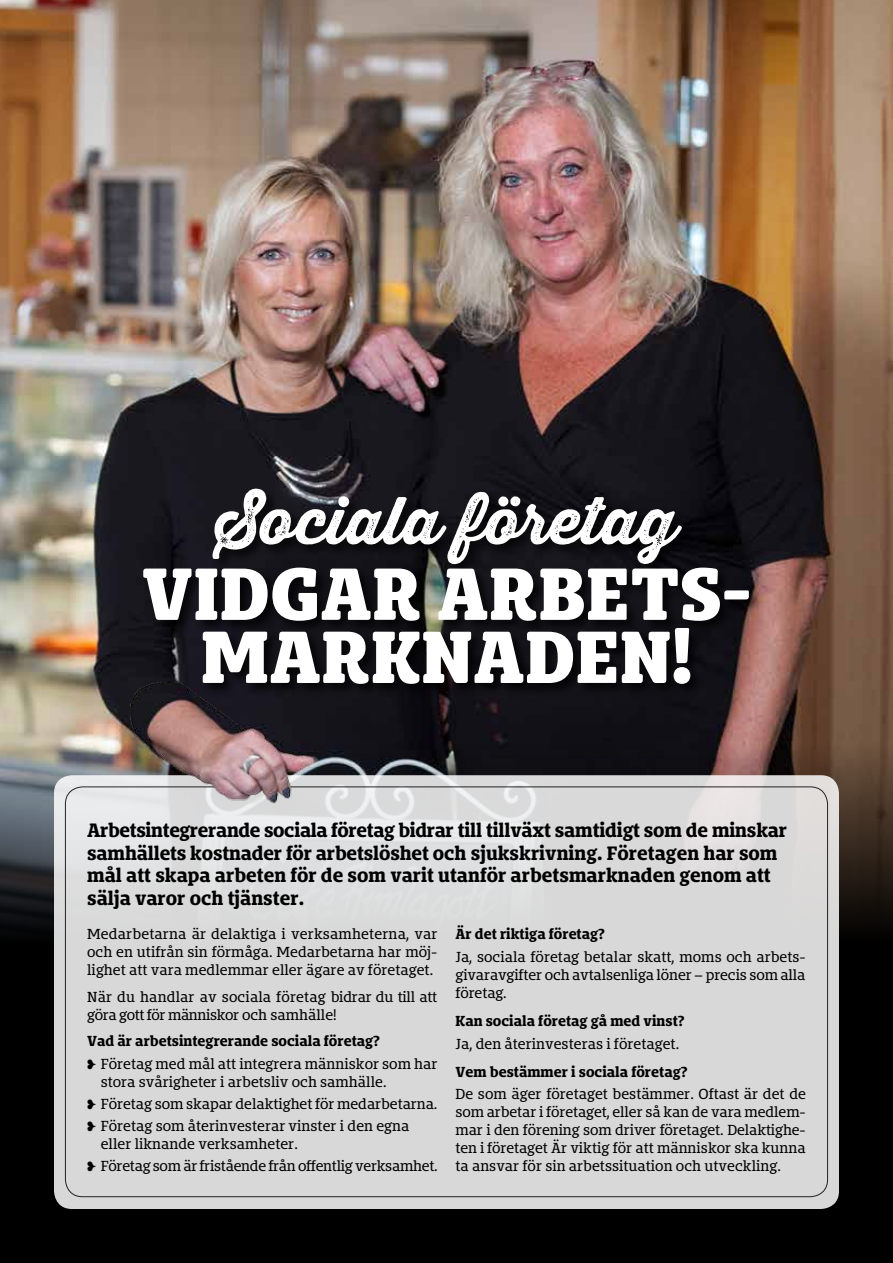
<style>
.page{position:relative;width:893px;height:1263px;background:#fff}
.page>*{position:absolute;margin:0;border:0;box-sizing:border-box;transform-origin:0 0}
.t1{font:800 68.4px/63.2px "Bommer Slab Rounded";letter-spacing:.01em;color:#fff;text-align:center}
.t2{font:64.8px "Thirsty Rough Bol One";color:#fff}
.t3{font:700 18px/22.5px "Bommer Slab Rounded";color:#000}
.t4{font:13.5px/18px "Bommer Slab Rounded";color:#000;text-align:justify}
.t5{font:700 13.5px "Bommer Slab Rounded";color:#000}
.t6{font:13.5px/22.2px "Bommer Slab Rounded";letter-spacing:-.02em;color:#000}
.s1{font-weight:700}
</style>
<div class="page">
<img style="left:0;top:0;width:893px;height:1263px">
<div style="left:141px;top:487px;width:622px;height:211px;background:#000;opacity:.75"></div>
<div style="left:54px;top:775px;width:785px;height:434px;background:#d8d8d8;border-radius:18px"></div>
<img style="left:75px;top:496px;width:286px;height:392px">
<h2 class="t2" style="left:216px;top:471px;width:463px">Sociala företag</h2>
<h1 class="t1" style="left:142px;top:562px;width:611px">VIDGAR ARBETS-<br>MARKNADEN!</h1>
<p class="t3" style="left:87px;top:819px;width:702px">Arbetsintegrerande sociala företag bidrar till tillväxt samtidigt som de minskar samhällets kostnader för arbetslöshet och sjukskrivning. Företagen har som mål att skapa arbeten för de som varit utanför arbetsmarknaden genom att sälja varor och tjänster.</p>
<p class="t4" style="left:87px;top:925px;width:352px">Medarbetarna är delaktiga i verksamheterna, var och en utifrån sin förmåga. Medarbetarna har möj&shy;lighet att vara medlemmar eller ägare av företaget.</p>
<p class="t4" style="left:87px;top:988px;width:352px">När du handlar av sociala företag bidrar du till att göra gott för människor och samhälle!</p>
<p class="t4" style="left:87px;top:1030px;width:352px;line-height:22.2px"><span class="s1">Vad är arbetsintegrerande sociala företag?<br></span>❥ Företag med mål att integrera människor som har</p>
<p class="t4" style="left:87px;top:1070px;width:352px;line-height:22.2px;text-align:left;text-indent:14px">stora svårigheter i arbetsliv och samhälle.<br>❥ Företag som skapar delaktighet för medarbetarna. ❥ Företag som återinvesterar vinster i den egna</p>
<p class="t6" style="left:87px;top:1133px;width:352px;text-indent:14px">eller liknande verksamheter.<br>❥ Företag som är fristående från offentlig verksamhet.</p>
<p class="t5" style="left:455px;top:924px;width:151px">Är det riktiga företag?</p>
<p class="t4" style="left:455px;top:947px;width:352px">Ja, sociala företag betalar skatt, moms och arbets&shy;givaravgifter och avtalsenliga löner – precis som alla företag.</p>
<p class="t5" style="left:455px;top:1011px;width:231px">Kan sociala företag gå med vinst?</p>
<p class="t4" style="left:455px;top:1034px;width:225px">Ja, den återinvesteras i företaget.</p>
<p class="t5" style="left:455px;top:1062px;width:234px">Vem bestämmer i sociala företag?</p>
<p class="t4" style="left:455px;top:1085px;width:352px">De som äger företaget bestämmer. Oftast är det de som arbetar i företaget, eller så kan de vara medlem&shy;mar i den förening som driver företaget. Delaktighe&shy;ten i företaget Är viktig för att människor ska kunna ta ansvar för sin arbetssituation och utveckling.</p>
</div>
